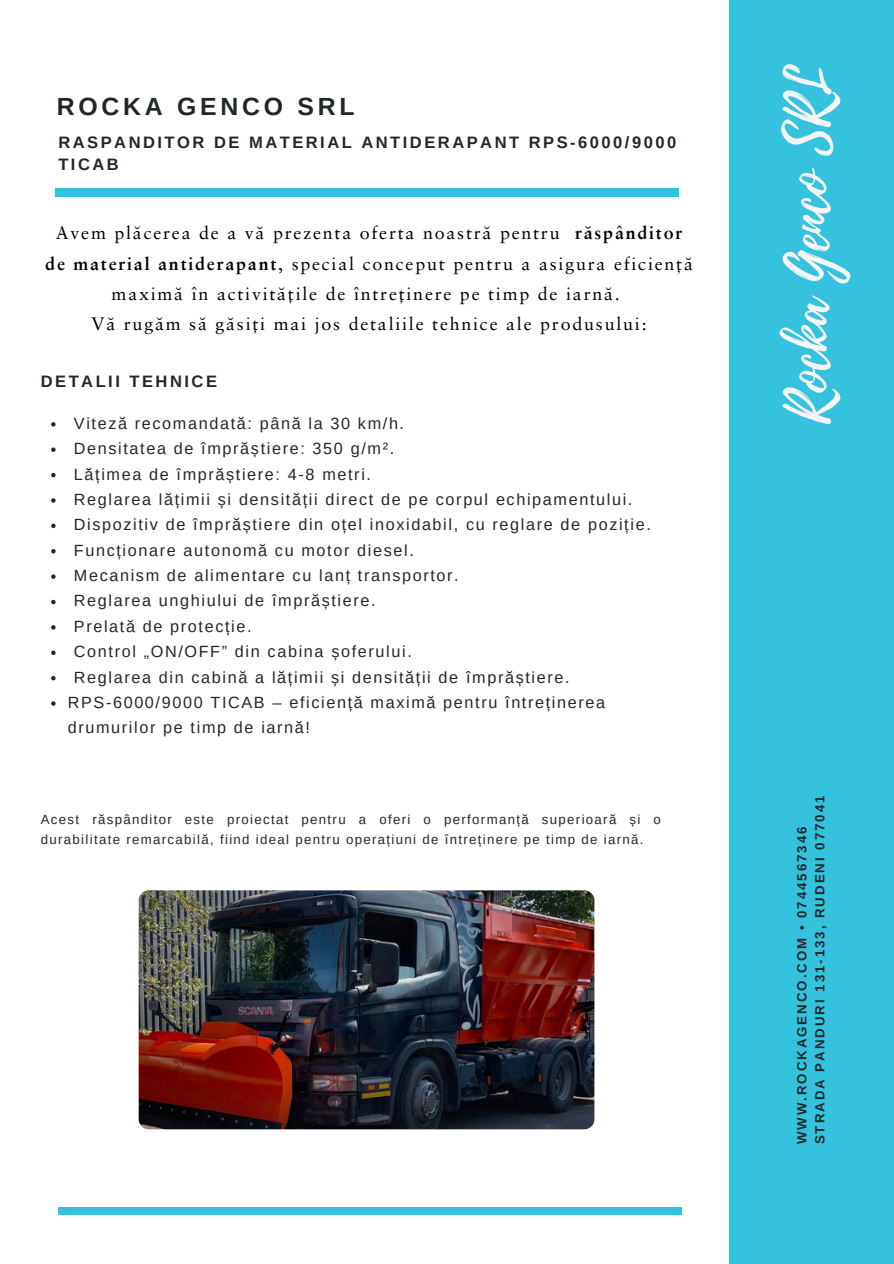
<style>
.page{position:relative;width:894px;height:1264px;background:#fff}
.page>*{position:absolute;margin:0;border:0;box-sizing:border-box;transform-origin:0 0}
.t1{font:57.9px "Playlist Script";color:#f5f4f2}
.t2{font:700 24.75px "Arimo";letter-spacing:.15em;color:#222729}
.t3{font:17.85px/30.3px "Sabon LT Pro";letter-spacing:.1em;color:#000;text-align:center}
.t4{font:700 16.5px/22.5px "Arimo";letter-spacing:.15em;color:#222729}
.t5{font:16.2px/25.3px "Arimo";letter-spacing:.1em;color:#222729}
.t6{font:13.2px/20.2px "Arimo";letter-spacing:.1em;color:#222729}
.t7{font:700 13.2px/18px "Arimo";letter-spacing:.15em;color:#222729}
.s1{font-weight:700}
</style>
<div class="page">
<div style="left:729px;top:0;width:164px;height:1263px;background:#34c2df"></div>
<div style="left:55px;top:189px;width:623px;height:8px;background:#34c2df"></div>
<div style="left:58px;top:1206px;width:623px;height:8px;background:#34c2df"></div>
<img style="left:139px;top:890px;width:455px;height:239px;border-radius:10px">
<svg style="left:51px;top:422px;width:5px;height:4px"></svg>
<svg style="left:51px;top:447px;width:5px;height:5px"></svg>
<svg style="left:51px;top:473px;width:5px;height:4px"></svg>
<svg style="left:51px;top:498px;width:5px;height:4px"></svg>
<svg style="left:51px;top:523px;width:5px;height:5px"></svg>
<svg style="left:51px;top:549px;width:5px;height:4px"></svg>
<svg style="left:51px;top:574px;width:5px;height:5px"></svg>
<svg style="left:51px;top:600px;width:5px;height:4px"></svg>
<svg style="left:51px;top:625px;width:5px;height:4px"></svg>
<svg style="left:51px;top:650px;width:5px;height:5px"></svg>
<svg style="left:51px;top:676px;width:5px;height:4px"></svg>
<svg style="left:51px;top:701px;width:5px;height:4px"></svg>
<h2 class="t2" style="left:57px;top:92px;width:299px">ROCKA GENCO SRL</h2>
<h5 class="t4" style="left:58px;top:131px;width:619px">RASPANDITOR DE MATERIAL ANTIDERAPANT RPS-6000/9000<br>TICAB</h5>
<p class="t3" style="left:45px;top:219px;width:649px">Avem plăcerea de a vă prezenta oferta noastră pentru <span class="s1">răspânditor de material antiderapant</span>, special conceput pentru a asigura eficiență maximă în activitățile de întreținere pe timp de iarnă.<br>Vă rugăm să găsiți mai jos detaliile tehnice ale produsului:</p>
<p class="t4" style="left:41px;top:370px;width:178px">DETALII TEHNICE</p>
<h4 class="t5" style="left:74px;top:410px;width:331px">Viteză recomandată: până la 30 km/h.</h4>
<h3 class="t5" style="left:74px;top:436px;width:322px">Densitatea de împrăștiere: 350 g/m².</h3>
<p class="t5" style="left:74px;top:461px;width:298px">Lățimea de împrăștiere: 4-8 metri.</p>
<p class="t5" style="left:74px;top:486px;width:560px">Reglarea lățimii și densității direct de pe corpul echipamentului.</p>
<p class="t5" style="left:74px;top:512px;width:578px">Dispozitiv de împrăștiere din oțel inoxidabil, cu reglare de poziție.</p>
<p class="t5" style="left:74px;top:537px;width:341px">Funcționare autonomă cu motor diesel.</p>
<p class="t5" style="left:74px;top:562px;width:386px">Mecanism de alimentare cu lanț transportor.</p>
<p class="t5" style="left:74px;top:588px;width:303px">Reglarea unghiului de împrăștiere.</p>
<p class="t5" style="left:74px;top:613px;width:179px">Prelată de protecție.</p>
<p class="t5" style="left:74px;top:639px;width:339px">Control „ON/OFF” din cabina șoferului.</p>
<p class="t5" style="left:74px;top:664px;width:497px">Reglarea din cabină a lățimii și densității de împrăștiere.</p>
<p class="t5" style="left:68px;top:689px;width:538px">RPS-6000/9000 TICAB – eficiență maximă pentru întreținerea drumurilor pe timp de iarnă!</p>
<p class="t6" style="left:41px;top:809px;width:621px">Acest răspânditor este proiectat pentru a oferi o performanță superioară și o durabilitate remarcabilă, fiind ideal pentru operațiuni de întreținere pe timp de iarnă.</p>
<h1 class="t1" style="left:767px;top:424px;width:361px;rotate:-90deg">Rocka Genco SRL</h1>
<h3 class="t7" style="left:792px;top:1144px;width:350px;rotate:-90deg">WWW.ROCKAGENCO.COM • 0744567346<br>STRADA PANDURI 131-133, RUDENI 077041</h3>
</div>
